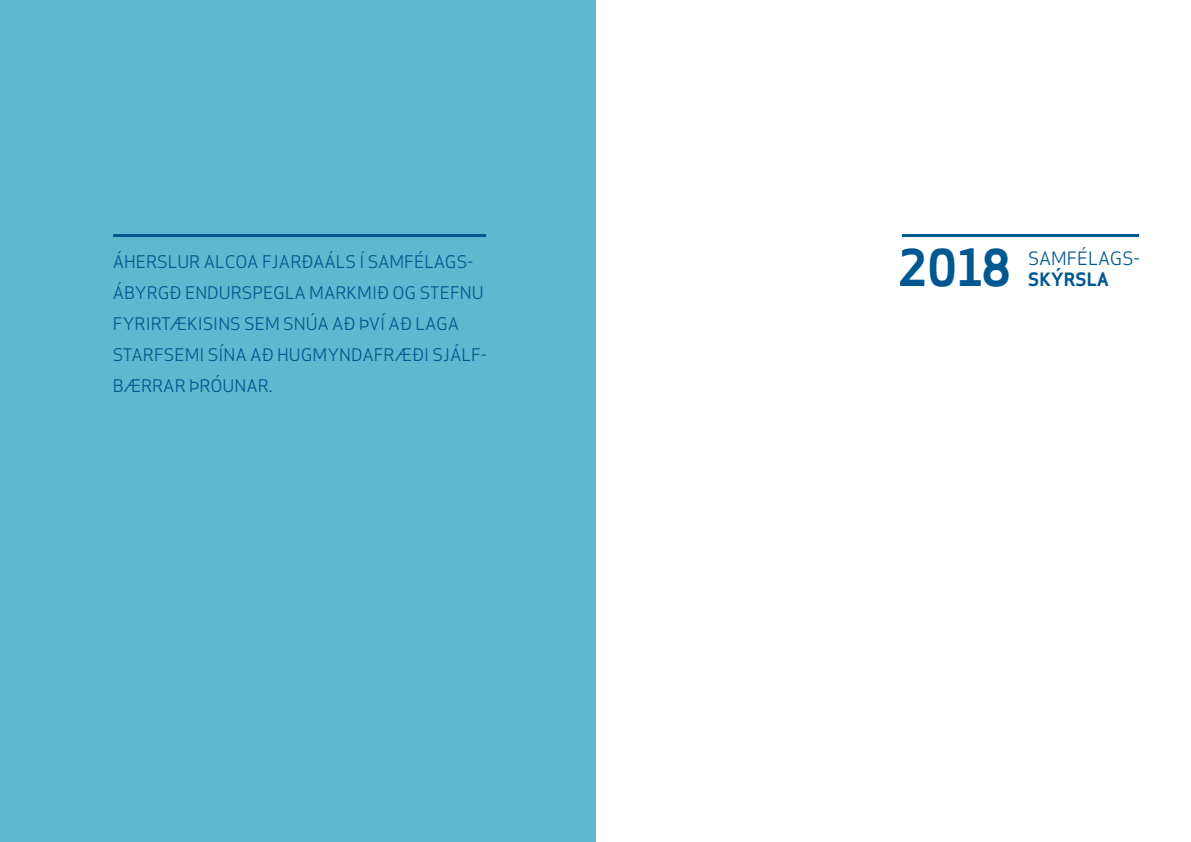
<style>
.page{position:relative;width:1191px;height:842px;background:#fff}
.page>*{position:absolute;margin:0;border:0;box-sizing:border-box;transform-origin:0 0}
.t1{font:700 49.2px "Apex Sans";color:#005890}
.t2{font:18px "Apex Sans";color:#005890}
.t3{font:700 18px "Apex Sans";color:#005890}
.t4{font:17px/31px "Apex Sans";color:#005890}
</style>
<div class="page">
<div style="left:0;top:0;width:595px;height:842px;background:#60b7d0"></div>
<hr style="left:902px;top:234px;width:237px;height:3px;background:#005890">
<hr style="left:113px;top:234px;width:373px;height:3px;background:#005890">
<p class="t4" style="left:113px;top:244px;width:374px">ÁHERSLUR ALCOA FJARÐAÁLS Í SAMFÉLAGS-ÁBYRGÐ ENDURSPEGLA MARKMIÐ OG STEFNU FYRIRTÆKISINS SEM SNÚA AÐ ÞVÍ AÐ LAGA STARFSEMI SÍNA AÐ HUGMYNDAFRÆÐI SJÁLF-BÆRRAR ÞRÓUNAR.</p>
<h1 class="t1" style="left:898px;top:236px;width:115px">2018</h1>
<p class="t2" style="left:1028px;top:243px;width:113px">SAMFÉLAGS-</p>
<p class="t3" style="left:1028px;top:268px;width:82px">SKÝRSLA</p>
</div>
